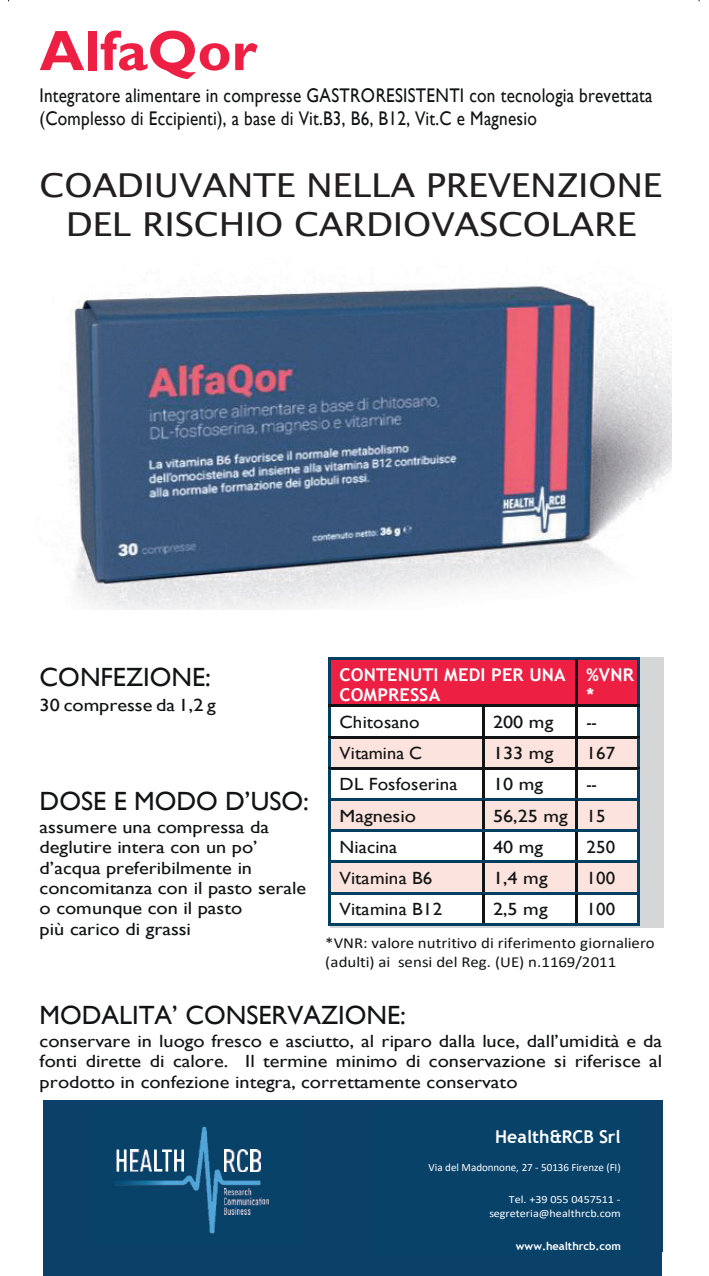
<style>
.page{position:relative;width:709px;height:1276px;background:#fff}
.page>*{position:absolute;margin:0;border:0;box-sizing:border-box;transform-origin:0 0}
.t1{font:700 57.25px "Gill Sans";color:#ed1f42}
.t2{font:33px/38.8px "Lucida Sans";letter-spacing:-.005em;color:#231f20;text-align:center;scale:1.1 1}
.t3{font:26.25px "Gill Sans";color:#111314}
.t4{font:19.75px/23px "Gill Sans";letter-spacing:.015em;color:#111314;scale:.87 1}
.t5{font:17.75px/20.5px "Gill Sans";color:#111314;scale:1.15 1}
.t6{font:17.75px "Gill Sans";color:#111314;scale:1.07 1}
.t7{font:700 17.75px/20.2px "Trebuchet MS";letter-spacing:.005em;color:#fff}
.t8{font:17.75px "Gill Sans";color:#111314;scale:1.04 1}
.t9{font:17.75px "Gill Sans";color:#111314;scale:.93 1}
.t10{font:15.25px/18.8px "Calibri";letter-spacing:.005em;color:#111314;scale:1.1 1}
.t11{font:11px/14.5px "Calibri";color:#fff;text-align:right;scale:1.09 1}
.t12{font:11px "Calibri";color:#fff}
.t13{font:700 11px "Trebuchet MS";color:#fff}
</style>
<div class="page">
<img style="left:69px;top:285px;width:602px;height:324px">
<div style="left:331px;top:659px;width:244px;height:25px;background:#ed1f42"></div>
<div style="left:331px;top:684px;width:244px;height:21px;background:#ed1f42"></div>
<div style="left:577px;top:659px;width:61px;height:25px;background:#ed1f42"></div>
<div style="left:577px;top:684px;width:61px;height:21px;background:#ed1f42"></div>
<div style="left:640px;top:659px;width:23px;height:264px;background:#d5d6d8"></div>
<hr style="left:330px;top:657px;width:245px;height:2px;background:#033f61">
<hr style="left:577px;top:657px;width:61px;height:2px;background:#033f61">
<hr style="left:640px;top:657px;width:23px;height:2px;background:#d5d6d8">
<hr style="left:328px;top:659px;width:2px;height:46px;background:#033f61">
<hr style="left:575px;top:659px;width:2px;height:46px;background:#111314">
<hr style="left:638px;top:659px;width:2px;height:46px;background:#033f61">
<hr style="left:330px;top:705px;width:152px;height:2px;background:#111314">
<hr style="left:484px;top:705px;width:91px;height:2px;background:#111314">
<hr style="left:577px;top:705px;width:61px;height:2px;background:#111314">
<hr style="left:328px;top:707px;width:2px;height:29px;background:#033f61">
<hr style="left:482px;top:707px;width:2px;height:29px;background:#111314">
<hr style="left:575px;top:707px;width:2px;height:29px;background:#111314">
<hr style="left:638px;top:707px;width:2px;height:29px;background:#033f61">
<div style="left:331px;top:738px;width:151px;height:29px;background:#fde3dd"></div>
<div style="left:484px;top:738px;width:91px;height:29px;background:#fde3dd"></div>
<div style="left:577px;top:738px;width:61px;height:29px;background:#fde3dd"></div>
<hr style="left:330px;top:736px;width:152px;height:2px;background:#111314">
<hr style="left:484px;top:736px;width:91px;height:2px;background:#111314">
<hr style="left:577px;top:736px;width:61px;height:2px;background:#111314">
<hr style="left:328px;top:738px;width:2px;height:29px;background:#033f61">
<hr style="left:482px;top:738px;width:2px;height:29px;background:#111314">
<hr style="left:575px;top:738px;width:2px;height:29px;background:#111314">
<hr style="left:638px;top:738px;width:2px;height:29px;background:#033f61">
<hr style="left:330px;top:767px;width:152px;height:2px;background:#111314">
<hr style="left:484px;top:767px;width:91px;height:2px;background:#111314">
<hr style="left:577px;top:767px;width:61px;height:2px;background:#111314">
<hr style="left:328px;top:769px;width:2px;height:29px;background:#033f61">
<hr style="left:482px;top:769px;width:2px;height:29px;background:#111314">
<hr style="left:575px;top:769px;width:2px;height:29px;background:#111314">
<hr style="left:638px;top:769px;width:2px;height:29px;background:#033f61">
<div style="left:331px;top:801px;width:151px;height:29px;background:#fde3dd"></div>
<div style="left:484px;top:801px;width:91px;height:29px;background:#fde3dd"></div>
<div style="left:577px;top:801px;width:61px;height:29px;background:#fde3dd"></div>
<hr style="left:330px;top:798px;width:152px;height:2px;background:#033f61">
<hr style="left:484px;top:798px;width:91px;height:2px;background:#033f61">
<hr style="left:577px;top:798px;width:61px;height:2px;background:#033f61">
<hr style="left:328px;top:800px;width:2px;height:30px;background:#033f61">
<hr style="left:482px;top:800px;width:2px;height:30px;background:#111314">
<hr style="left:575px;top:800px;width:2px;height:30px;background:#111314">
<hr style="left:638px;top:800px;width:2px;height:30px;background:#033f61">
<hr style="left:330px;top:830px;width:152px;height:2px;background:#033f61">
<hr style="left:484px;top:830px;width:91px;height:2px;background:#033f61">
<hr style="left:577px;top:830px;width:61px;height:2px;background:#033f61">
<hr style="left:328px;top:832px;width:2px;height:29px;background:#033f61">
<hr style="left:482px;top:832px;width:2px;height:29px;background:#111314">
<hr style="left:575px;top:832px;width:2px;height:29px;background:#111314">
<hr style="left:638px;top:832px;width:2px;height:29px;background:#033f61">
<div style="left:331px;top:863px;width:151px;height:29px;background:#fde3dd"></div>
<div style="left:484px;top:863px;width:91px;height:29px;background:#fde3dd"></div>
<div style="left:577px;top:863px;width:61px;height:29px;background:#fde3dd"></div>
<hr style="left:330px;top:861px;width:152px;height:2px;background:#033f61">
<hr style="left:484px;top:861px;width:91px;height:2px;background:#033f61">
<hr style="left:577px;top:861px;width:61px;height:2px;background:#033f61">
<hr style="left:328px;top:863px;width:2px;height:29px;background:#033f61">
<hr style="left:482px;top:863px;width:2px;height:29px;background:#111314">
<hr style="left:575px;top:863px;width:2px;height:29px;background:#111314">
<hr style="left:638px;top:863px;width:2px;height:29px;background:#033f61">
<hr style="left:330px;top:892px;width:152px;height:2px;background:#033f61">
<hr style="left:484px;top:892px;width:91px;height:2px;background:#033f61">
<hr style="left:577px;top:892px;width:61px;height:2px;background:#033f61">
<hr style="left:328px;top:894px;width:2px;height:29px;background:#033f61">
<hr style="left:482px;top:894px;width:2px;height:29px;background:#111314">
<hr style="left:575px;top:894px;width:2px;height:29px;background:#111314">
<hr style="left:638px;top:894px;width:2px;height:29px;background:#033f61">
<hr style="left:330px;top:925px;width:333px;height:2px;background:#d5d6d8">
<hr style="left:333px;top:923px;width:149px;height:2px;background:#033f61">
<hr style="left:484px;top:923px;width:91px;height:2px;background:#033f61">
<hr style="left:577px;top:923px;width:61px;height:2px;background:#033f61">
<hr style="left:640px;top:923px;width:23px;height:2px;background:#d5d6d8">
<div style="left:43px;top:1100px;width:619px;height:166px;background:#0c4069"></div>
<div style="left:92px;top:1108px;width:212px;height:136px;background:#084269"></div>
<img style="left:260px;top:1197px;width:9px;height:9px">
<img style="left:115px;top:1127px;width:145px;height:106px">
<img style="left:115px;top:1127px;width:24px;height:34px">
<img style="left:139px;top:1149px;width:13px;height:22px">
<svg style="left:117px;top:1149px;width:22px;height:22px"></svg>
<img style="left:154px;top:1149px;width:30px;height:22px">
<img style="left:224px;top:1149px;width:11px;height:22px">
<img style="left:237px;top:1149px;width:10px;height:22px">
<img style="left:250px;top:1149px;width:10px;height:22px">
<div style="left:374px;top:1107px;width:265px;height:154px;background:#084269"></div>
<div style="left:42px;top:1256px;width:620px;height:20px;background:#0c4069"></div>
<div style="left:0;top:1247px;width:43px;height:29px;background:#fff"></div>
<h1 class="t1" style="left:40px;top:16px;width:219px">AlfaQor</h1>
<p class="t4" style="left:40px;top:84px;width:706px">Integratore alimentare in compresse GASTRORESISTENTI con tecnologia brevettata (Complesso di Eccipienti), a base di Vit.B3, B6, B12, Vit.C e Magnesio</p>
<h2 class="t2" style="left:40px;top:166px;width:567px">COADIUVANTE NELLA PREVENZIONE<br>DEL RISCHIO CARDIOVASCOLARE</h2>
<h3 class="t3" style="left:40px;top:661px;width:173px">CONFEZIONE:</h3>
<p class="t5" style="left:40px;top:695px;width:155px">30 compresse da 1,2 g</p>
<h3 class="t3" style="left:40px;top:786px;width:271px">DOSE E MODO D’USO:</h3>
<p class="t5" style="left:40px;top:817px;width:233px">assumere una compressa da deglutire intera con un po’ d’acqua preferibilmente in concomitanza con il pasto serale o comunque con il pasto<br>più carico di grassi</p>
<p class="t7" style="left:339px;top:664px;width:228px">CONTENUTI MEDI PER UNA<br>COMPRESSA</p>
<p class="t7" style="left:586px;top:664px;width:49px">%VNR *</p>
<p class="t6" style="left:339px;top:711px;width:76px">Chitosano</p>
<p class="t5" style="left:493px;top:712px;width:54px">200 mg</p>
<p class="t9" style="left:586px;top:711px;width:13px">--</p>
<p class="t8" style="left:339px;top:743px;width:81px">Vitamina C</p>
<p class="t5" style="left:493px;top:743px;width:54px">133 mg</p>
<p class="t6" style="left:586px;top:743px;width:29px">167</p>
<p class="t6" style="left:339px;top:774px;width:112px">DL Fosfoserina</p>
<p class="t5" style="left:493px;top:774px;width:45px">10 mg</p>
<p class="t9" style="left:586px;top:774px;width:13px">--</p>
<p class="t5" style="left:339px;top:805px;width:68px">Magnesio</p>
<p class="t5" style="left:493px;top:805px;width:99px">56,25 mg 15</p>
<p class="t6" style="left:339px;top:836px;width:56px">Niacina</p>
<p class="t5" style="left:493px;top:837px;width:45px">40 mg</p>
<p class="t6" style="left:586px;top:836px;width:29px">250</p>
<p class="t6" style="left:339px;top:867px;width:88px">Vitamina B6</p>
<p class="t5" style="left:493px;top:868px;width:49px">1,4 mg</p>
<p class="t6" style="left:586px;top:867px;width:29px">100</p>
<p class="t6" style="left:339px;top:899px;width:97px">Vitamina B12</p>
<p class="t5" style="left:493px;top:899px;width:49px">2,5 mg</p>
<p class="t6" style="left:586px;top:899px;width:29px">100</p>
<p class="t10" style="left:325px;top:933px;width:301px">*VNR: valore nutritivo di riferimento giornaliero (adulti) ai sensi del Reg. (UE) n.1169/2011</p>
<h3 class="t3" style="left:40px;top:1000px;width:368px">MODALITA’ CONSERVAZIONE:</h3>
<p class="t5" style="left:40px;top:1031px;width:543px;text-align:justify">conservare in luogo fresco e asciutto, al riparo dalla luce, dall’umidità e da fonti dirette di calore. Il termine minimo di conservazione si riferisce al prodotto in confezione integra, correttamente conservato</p>
<p class="t7" style="left:495px;top:1126px;width:127px">Health&amp;RCB Srl</p>
<p class="t12" style="left:428px;top:1159px;width:194px">Via del Madonnone, 27 - 50136 Firenze (FI)</p>
<p class="t11" style="left:489px;top:1191px;width:122px">Tel. +39 055 0457511 - segreteria@healthrcb.com</p>
<p class="t13" style="left:516px;top:1238px;width:106px">www.healthrcb.com</p>
</div>
